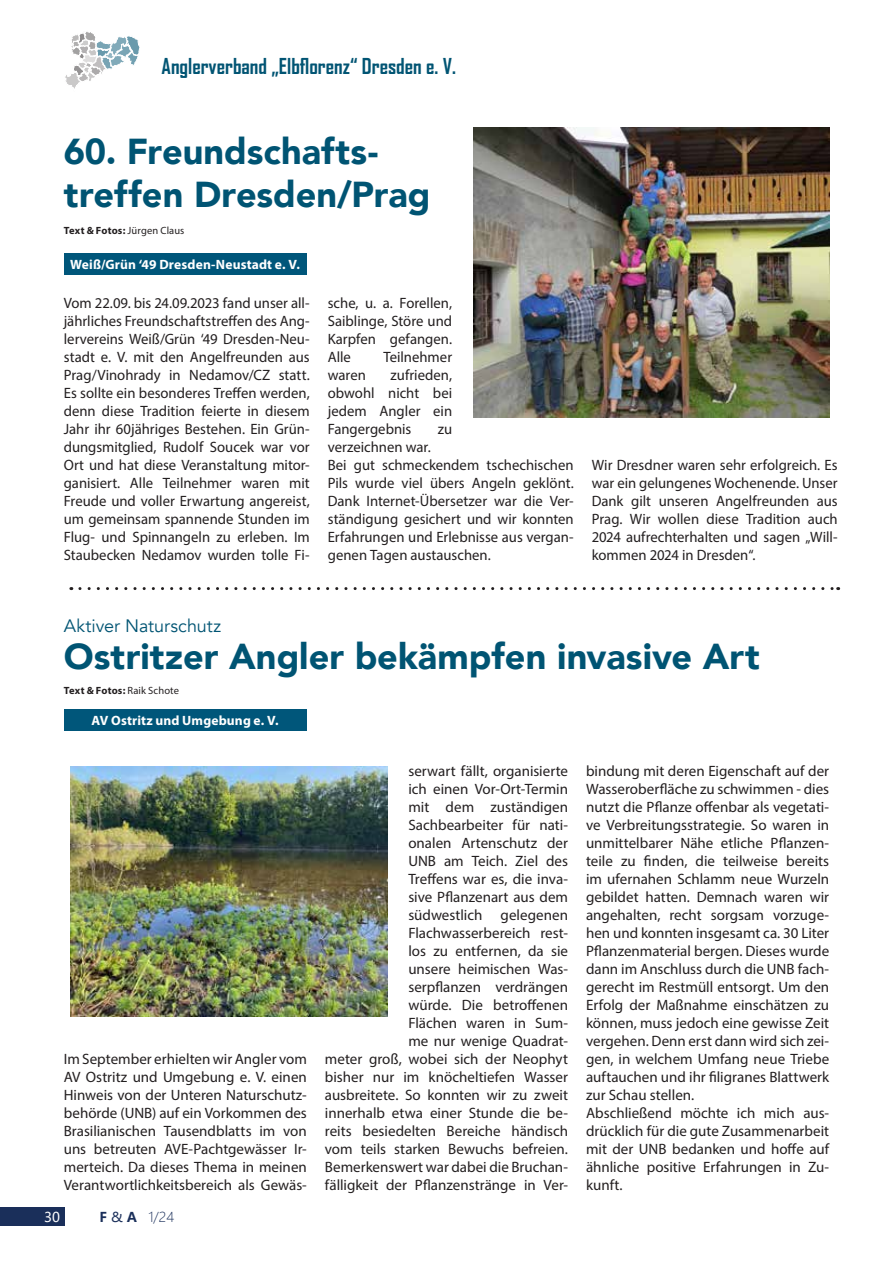
<style>
.page{position:relative;width:893px;height:1263px;background:#fff}
.page>*{position:absolute;margin:0;border:0;box-sizing:border-box;transform-origin:0 0}
.t1{font:900 36px/43.5px "Avenir LT Com";color:#005473}
.t2{font:700 21px "Agency FB";color:#005473}
.t3{font:18px "Avenir LT Com";color:#005473}
.t4{font:15px/18px "Myriad Pro";color:#231f20;text-align:justify}
.t5{font:700 13.5px "Myriad Pro";letter-spacing:.01em;color:#fff}
.t6{font:300 13.5px "Microsoft Ya Hei";color:#1a2f5a}
.t7{font:13.5px "Microsoft Ya Hei";color:#fff}
.t8{font:700 10.5px "Myriad Pro";letter-spacing:.015em;color:#231f20}
.s1{font-weight:400}
.s2{font-weight:700}
</style>
<div class="page">
<div style="left:0;top:1208px;width:64px;height:18px;background:#1a2f5a"></div>
<svg style="left:65px;top:32px;width:75px;height:57px"></svg>
<div style="left:64px;top:254px;width:242px;height:21px;background:#00567a"></div>
<div style="left:64px;top:709px;width:242px;height:22px;background:#00567a"></div>
<img style="left:473px;top:128px;width:356px;height:290px">
<img style="left:71px;top:767px;width:316px;height:249px">
<svg style="left:80px;top:587px;width:759px;height:3px"></svg>
<h2 class="t2" style="left:162px;top:53px;width:296px">Anglerverband „Elbflorenz“ Dresden e. V.</h2>
<h1 class="t1" style="left:64px;top:129px;width:368px">60. Freundschafts&shy;treffen Dresden/Prag</h1>
<p class="t8" style="left:64px;top:224px;width:122px">Text &amp; Fotos: <span class="s1">Jürgen Claus</span></p>
<p class="t5" style="left:70px;top:256px;width:231px">Weiß/Grün ‘49 Dresden-Neustadt e. V.</p>
<p class="t4" style="left:64px;top:293px;width:247px">Vom 22.09. bis 24.09.2023 fand unser all&shy;jährliches Freundschaftstreffen des Ang&shy;lervereins Weiß/Grün ‘49 Dresden-Neu&shy;stadt e. V. mit den Angelfreunden aus Prag/Vinohrady in Nedamov/CZ statt.<br>Es sollte ein besonderes Treffen werden, denn diese Tradition feierte in diesem Jahr ihr 60jähriges Bestehen. Ein Grün&shy;dungsmitglied, Rudolf Soucek war vor Ort und hat diese Veranstaltung mitor&shy;ganisiert. Alle Teilnehmer waren mit Freude und voller Erwartung angereist, um gemeinsam spannende Stunden im Flug- und Spinnangeln zu erleben. Im Staubecken Nedamov wurden tolle Fi-</p>
<p class="t4" style="left:328px;top:293px;width:126px">sche, u. a. Forellen, Saiblinge, Störe und Karpfen gefangen.<br>Alle</p>
<p class="t4" style="left:383px;top:347px;width:70px">Teilnehmer</p>
<p class="t4" style="left:328px;top:365px;width:126px;text-indent:63px">zufrieden, obwohl nicht bei jedem Angler ein Fangergebnis</p>
<p class="t4" style="left:328px;top:365px;width:40px">waren</p>
<p class="t4" style="left:438px;top:419px;width:16px">zu</p>
<p class="t4" style="left:328px;top:437px;width:247px;text-align:left">verzeichnen war.<br>Bei gut schmeckendem tschechischen Pils wurde viel übers Angeln geklönt.<br>Dank Internet-Übersetzer war die Ver&shy;ständigung gesichert und wir konnten Erfahrungen und Erlebnisse aus vergan&shy;genen Tagen austauschen.</p>
<p class="t4" style="left:592px;top:455px;width:247px">Wir Dresdner waren sehr erfolgreich. Es war ein gelungenes Wochenende. Unser Dank gilt unseren Angelfreunden aus Prag. Wir wollen diese Tradition auch 2024 aufrechterhalten und sagen „Will&shy;kommen 2024 in Dresden“.</p>
<p class="t3" style="left:64px;top:615px;width:159px">Aktiver Naturschutz</p>
<h1 class="t1" style="left:64px;top:635px;width:697px">Ostritzer Angler bekämpfen invasive Art</h1>
<p class="t8" style="left:64px;top:683px;width:117px">Text &amp; Fotos: <span class="s1">Raik Schote</span></p>
<p class="t5" style="left:91px;top:712px;width:188px">AV Ostritz und Umgebung e. V.</p>
<p class="t4" style="left:64px;top:1049px;width:245px">Im September erhielten wir Angler vom AV Ostritz und Umgebung e. V. einen Hinweis von der Unteren Naturschutz&shy;behörde (UNB) auf ein Vorkommen des Brasilianischen Tausendblatts im von uns betreuten AVE-Pachtgewässer Ir&shy;merteich. Da dieses Thema in meinen Verantwortlichkeitsbereich als Gewäs-</p>
<p class="t7" style="left:44px;top:1208px;width:17px">30</p>
<p class="t6" style="left:100px;top:1208px;width:76px"><span class="s2">F</span> <span class="s1">&amp;</span> <span class="s2">A</span> 1/24</p>
<p class="t4" style="left:325px;top:761px;width:245px;text-align:right">serwart fällt, organisierte<br>ich einen Vor-Ort-Termin<br>mit dem zuständigen<br>Sachbearbeiter für nati-<br>onalen Artenschutz der<br>UNB am Teich. Ziel des<br>Treffens war es, die inva-<br>sive Pflanzenart aus dem<br>südwestlich gelegenen<br>Flachwasserbereich rest-<br>los zu entfernen, da sie<br>unsere heimischen Was-<br>serpflanzen verdrängen<br>würde. Die betroffenen<br>Flächen waren in Sum-<br>me nur wenige Quadrat-<br>meter groß, wobei sich der Neophyt bisher nur im knöcheltiefen Wasser ausbreitete. So konnten wir zu zweit innerhalb etwa einer Stunde die be&shy;reits besiedelten Bereiche händisch vom teils starken Bewuchs befreien.<br>Bemerkenswert war dabei die Bruchan&shy;fälligkeit der Pflanzenstränge in Ver-</p>
<p class="t4" style="left:586px;top:761px;width:245px;text-align:left">bindung mit deren Eigenschaft auf der Wasseroberfläche zu schwimmen - dies nutzt die Pflanze offenbar als vegetati&shy;ve Verbreitungsstrategie. So waren in unmittelbarer Nähe etliche Pflanzen&shy;teile zu finden, die teilweise bereits im ufernahen Schlamm neue Wurzeln gebildet hatten. Demnach waren wir angehalten, recht sorgsam vorzuge&shy;hen und konnten insgesamt ca. 30 Liter Pflanzenmaterial bergen. Dieses wurde dann im Anschluss durch die UNB fach&shy;gerecht im Restmüll entsorgt. Um den Erfolg der Maßnahme einschätzen zu können, muss jedoch eine gewisse Zeit vergehen. Denn erst dann wird sich zei&shy;gen, in welchem Umfang neue Triebe auftauchen und ihr filigranes Blattwerk zur Schau stellen.<br>Abschließend möchte ich mich aus&shy;drücklich für die gute Zusammenarbeit mit der UNB bedanken und hoffe auf ähnliche positive Erfahrungen in Zu&shy;kunft.</p>
</div>
